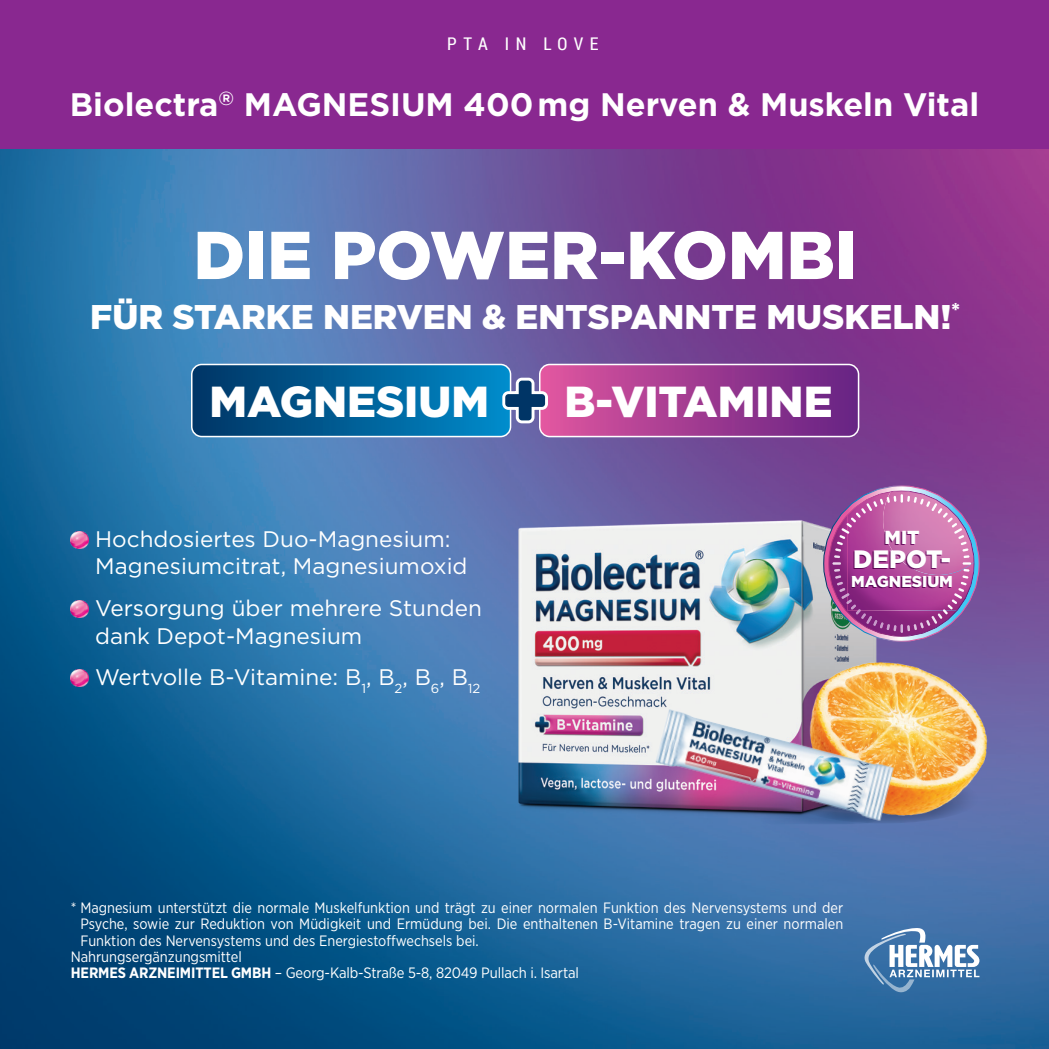
<style>
.page{position:relative;width:1049px;height:1049px;background:#fff}
.page>*{position:absolute;margin:0;border:0;box-sizing:border-box;transform-origin:0 0}
.t1{font:900 67.5px "Gotham";color:#fff}
.t2{font:900 43.25px "Gotham";color:#fff}
.t3{font:900 34.25px "Gotham";color:#fff}
.t4{font:700 32.5px "Gotham";color:#fff}
.t5{font:900 25.25px "Gotham";color:#fff}
.t6{font:22.5px/27.5px "Gotham";color:#fff}
.t7{font:900 18.75px "Gotham";color:#fff}
.t8{font:17.5px "Roboto Condensed";letter-spacing:.37em;color:#fff}
.t9{font:900 15.75px "Gotham";color:#fff}
.t10{font:15px "Gotham Narrow";color:#fff}
.s1{font-weight:700}
</style>
<div class="page">
<img style="left:0;top:149px;width:1049px;height:900px">
<svg style="left:192px;top:364px;width:666px;height:72px;background:#555397"></svg>
<div style="left:0;top:0;width:1049px;height:149px;background:#892890"></div>
<img style="left:71px;top:531px;width:17px;height:18px">
<img style="left:71px;top:600px;width:17px;height:18px">
<img style="left:71px;top:669px;width:17px;height:18px">
<svg style="left:864px;top:928px;width:115px;height:64px"></svg>
<img style="left:455px;top:509px;width:525px;height:314px">
<img style="left:803px;top:656px;width:190px;height:167px">
<img style="left:640px;top:698px;width:273px;height:134px">
<div style="left:827px;top:488px;width:148px;height:150px;background:#892890;opacity:.37"></div>
<svg style="left:829px;top:491px;width:145px;height:145px;background:#ac5ca1"></svg>
<p class="t8" style="left:447px;top:32px;width:153px">PTA IN LOVE</p>
<h3 class="t4" style="left:70px;top:85px;width:911px">Biolectra<sup>®</sup> MAGNESIUM 400mg Nerven &amp; Muskeln Vital</h3>
<h1 class="t1" style="left:193px;top:216px;width:665px">DIE POWER-KOMBI</h1>
<h3 class="t3" style="left:90px;top:297px;width:871px">FÜR STARKE NERVEN &amp; ENTSPANNTE MUSKELN!<sup>*</sup></h3>
<h2 class="t2" style="left:209px;top:376px;width:281px">MAGNESIUM</h2>
<h2 class="t2" style="left:564px;top:376px;width:270px">B-VITAMINE</h2>
<h3 class="t6" style="left:95px;top:525px;width:374px">Hochdosiertes Duo-Magnesium:<br>Magnesiumcitrat, Magnesiumoxid</h3>
<h3 class="t6" style="left:95px;top:594px;width:388px">Versorgung über mehrere Stunden dank Depot-Magnesium</h3>
<h3 class="t6" style="left:95px;top:663px;width:387px">Wertvolle B-Vitamine: B<sub>1</sub>, B<sub>2</sub>, B<sub>6</sub>, B<sub>12</sub></h3>
<p class="t7" style="left:885px;top:526px;width:36px">MIT</p>
<h3 class="t5" style="left:853px;top:544px;width:99px">DEPOT-</h3>
<p class="t9" style="left:851px;top:572px;width:103px">MAGNESIUM</p>
<p class="t10" style="left:71px;top:898px;width:774px">* Magnesium unterstützt die normale Muskelfunktion und trägt zu einer normalen Funktion des Nervensystems und der</p>
<p class="t10" style="left:80px;top:915px;width:764px">Psyche, sowie zur Reduktion von Müdigkeit und Ermüdung bei. Die enthaltenen B-Vitamine tragen zu einer normalen</p>
<p class="t10" style="left:80px;top:931px;width:400px">Funktion des Nervensystems und des Energiestoffwechsels bei.</p>
<p class="t10" style="left:71px;top:947px;width:172px">Nahrungsergänzungsmittel</p>
<p class="t10" style="left:71px;top:963px;width:510px"><span class="s1">HERMES ARZNEIMITTEL GMBH</span> – Georg-Kalb-Straße 5-8, 82049 Pullach i. Isartal</p>
</div>
